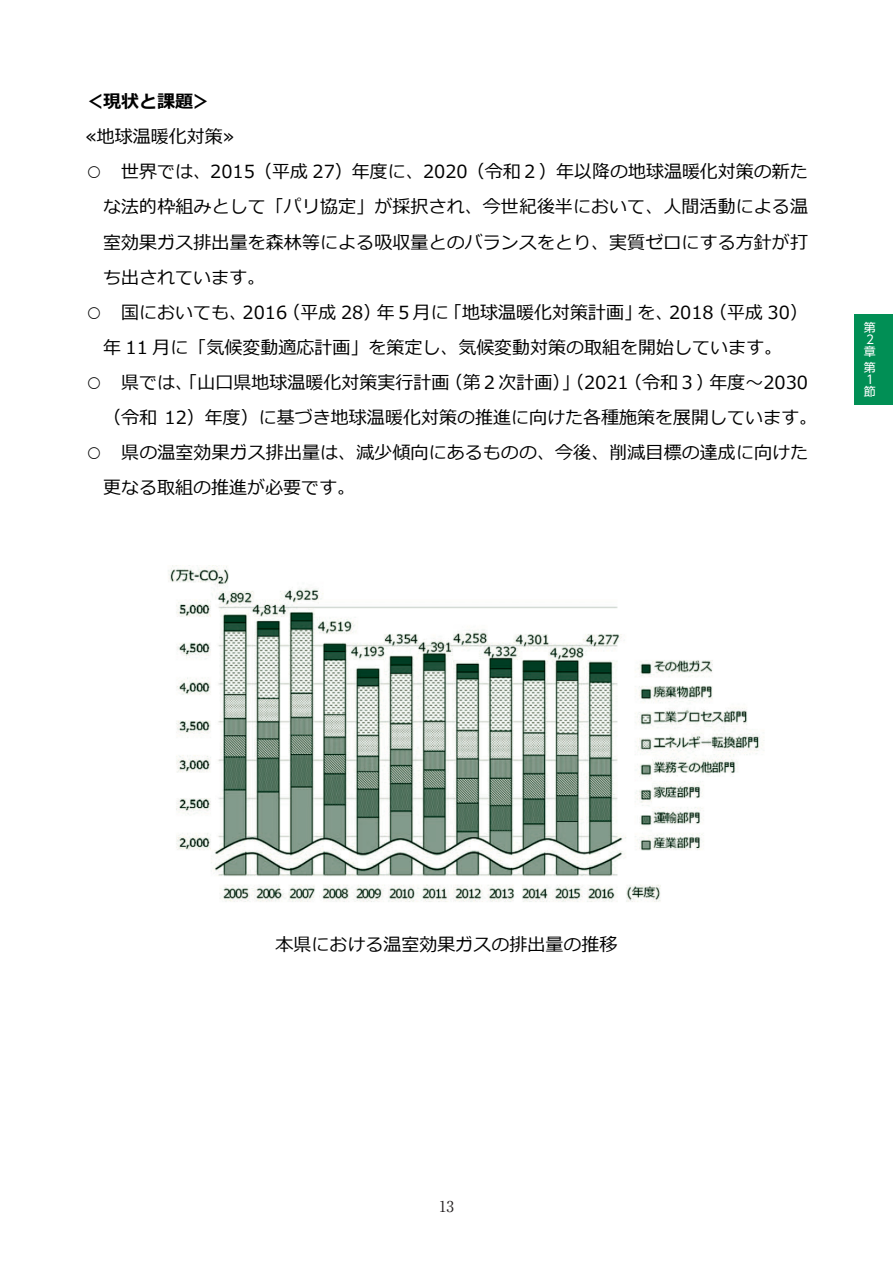
<style>
.page{position:relative;width:893px;height:1263px;background:#fff}
.page>*{position:absolute;margin:0;border:0;box-sizing:border-box;transform-origin:0 0}
.t1{font:18px/35.1px "Meiryo";color:#000}
.t2{font:700 18px "Meiryo";color:#000}
.t3{font:15px "Ryumin Pr 6";color:#231f20}
.t4{font:12px/12px "UD Shin Go Pr 6";color:#fff}
</style>
<div class="page">
<img style="left:168px;top:565px;width:596px;height:337px">
<div style="left:855px;top:314px;width:38px;height:91px;background:#018f55"></div>
<p class="t2" style="left:85px;top:91px;width:127px">＜現状と課題＞</p>
<p class="t1" style="left:85px;top:119px;width:151px">≪地球温暖化対策≫</p>
<p class="t1" style="left:103px;top:155px;width:706px;text-align:justify;text-indent:-18px">○ 世界では、2015（平成 27）年度に、2020（令和２）年以降の地球温暖化対策の新たな法的枠組みとして「パリ協定」が採択され、今世紀後半において、⼈間活動による温室効果ガス排出量を森林等による吸収量とのバランスをとり、実質ゼロにする方針が打ち出されています。</p>
<p class="t1" style="left:85px;top:295px;width:724px;text-align:center">○ 国においても、2016（平成 28）年５月に「地球温暖化対策計画」を、2018（平成 30）年 11 月に「気候変動適応計画」を策定し、気候変動対策の取組を開始しています。</p>
<p class="t1" style="left:103px;top:365px;width:715px;text-indent:-18px">○ 県では、「⼭⼝県地球温暖化対策実⾏計画（第２次計画）」（2021（令和３）年度〜2030（令和 12）年度）に基づき地球温暖化対策の推進に向けた各種施策を展開しています。</p>
<p class="t1" style="left:103px;top:435px;width:707px;text-indent:-18px">○ 県の温室効果ガス排出量は、減少傾向にあるものの、今後、削減目標の達成に向けた更なる取組の推進が必要です。</p>
<p class="t4" style="left:864px;top:321px;width:13px">第<br>2章</p>
<p class="t4" style="left:864px;top:361px;width:13px">第<br>1節</p>
<p class="t1" style="left:276px;top:927px;width:343px">本県における温室効果ガスの排出量の推移</p>
<p class="t3" style="left:439px;top:1195px;width:16px">13</p>
</div>
